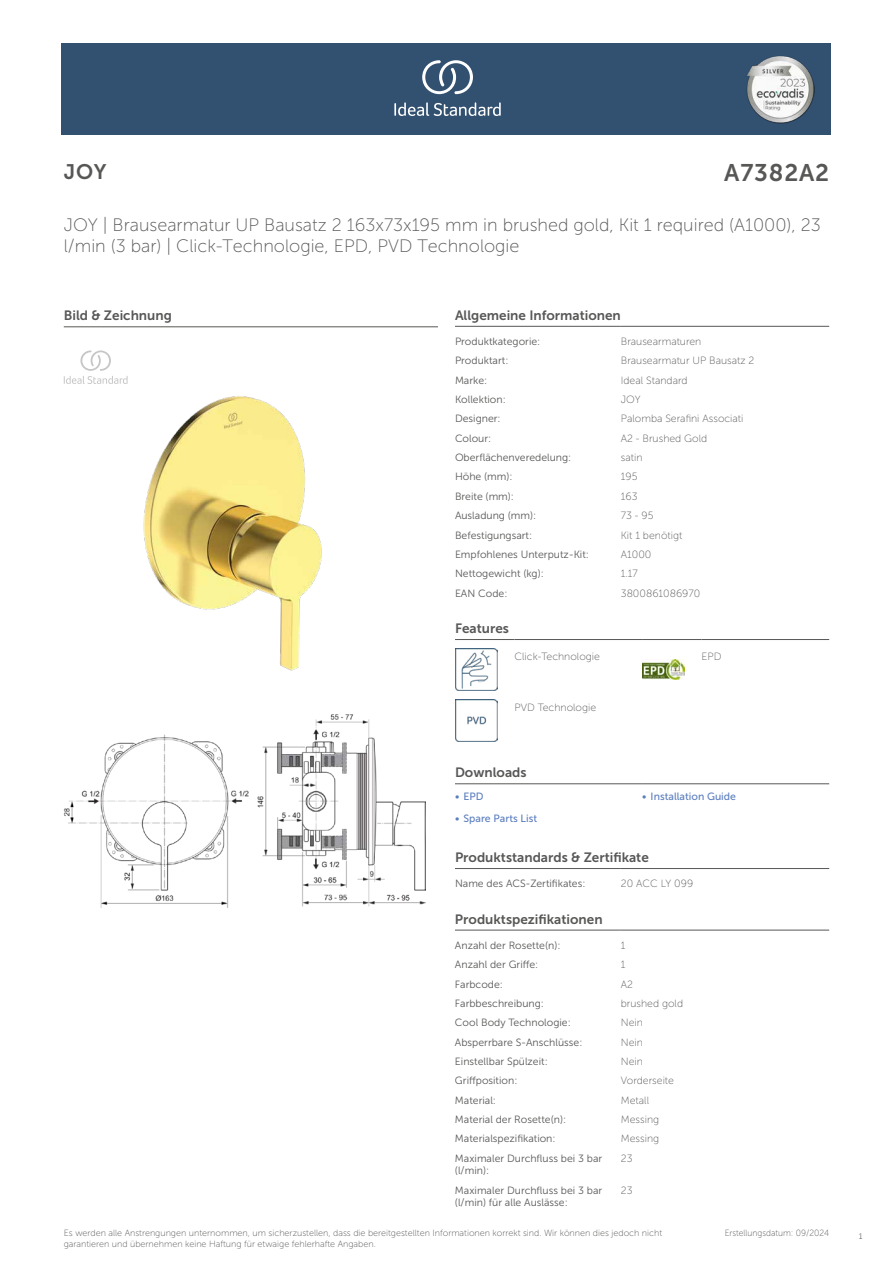
<style>
.page{position:relative;width:893px;height:1263px;background:#fff}
.page>*{position:absolute;margin:0;border:0;box-sizing:border-box;transform-origin:0 0}
.t1{font:24px "Museo Sans 700";letter-spacing:.035em;color:#575756}
.t2{font:21px "Museo Sans 700";color:#575756}
.t3{font:18px/21.6px "Museo Sans 100";color:#575756}
.t4{font:13.5px "Museo Sans 700";color:#575756}
.t5{font:10.5px/12.6px "Museo Sans 300";color:#575756}
.t6{font:10.5px "Museo Sans 100";color:#575756}
.t7{font:10.5px "Museo Sans 500";color:#5b7ebf}
.t8{font:9px/10.8px "Museo Sans 100";color:#575756}
.t9{font:9px "Museo Sans 100";color:#575756;scale:.95 1}
.t10{font:300 9px "Calibri";color:#575756;scale:.95 1}
</style>
<div class="page">
<div style="left:62px;top:43px;width:769px;height:91px;background:#325070"></div>
<hr style="left:455px;top:326px;width:166px;height:1px;background:#575756">
<hr style="left:621px;top:326px;width:208px;height:1px;background:#575756">
<hr style="left:455px;top:639px;width:59px;height:1px;background:#575756">
<hr style="left:514px;top:639px;width:128px;height:1px;background:#575756">
<hr style="left:642px;top:639px;width:60px;height:1px;background:#575756">
<hr style="left:702px;top:639px;width:127px;height:1px;background:#575756">
<img style="left:455px;top:648px;width:42px;height:43px">
<img style="left:642px;top:659px;width:43px;height:21px">
<img style="left:455px;top:699px;width:42px;height:43px">
<hr style="left:455px;top:783px;width:187px;height:1px;background:#575756">
<hr style="left:642px;top:783px;width:187px;height:1px;background:#575756">
<hr style="left:455px;top:868px;width:166px;height:1px;background:#575756">
<hr style="left:621px;top:868px;width:208px;height:1px;background:#575756">
<hr style="left:455px;top:930px;width:166px;height:1px;background:#575756">
<hr style="left:621px;top:930px;width:208px;height:1px;background:#575756">
<img style="left:64px;top:714px;width:361px;height:194px">
<hr style="left:64px;top:327px;width:374px;height:1px;background:#575756">
<svg style="left:64px;top:350px;width:64px;height:34px"></svg>
<img style="left:143px;top:396px;width:179px;height:274px">
<svg style="left:394px;top:102px;width:107px;height:14px"></svg>
<svg style="left:422px;top:60px;width:51px;height:34px"></svg>
<img style="left:746px;top:56px;width:68px;height:67px">
<h2 class="t2" style="left:64px;top:160px;width:44px">JOY</h2>
<h1 class="t1" style="left:724px;top:160px;width:106px">A7382A2</h1>
<h3 class="t3" style="left:64px;top:214px;width:759px">JOY | Brausearmatur UP Bausatz 2 163x73x195 mm in brushed gold, Kit 1 required (A1000), 23 l/min (3 bar) | Click-Technologie, EPD, PVD Technologie</h3>
<p class="t4" style="left:64px;top:308px;width:110px">Bild &amp; Zeichnung</p>
<p class="t4" style="left:455px;top:308px;width:167px">Allgemeine Informationen</p>
<p class="t5" style="left:455px;top:335px;width:87px">Produktkategorie:</p>
<p class="t6" style="left:621px;top:336px;width:82px">Brausearmaturen</p>
<p class="t5" style="left:455px;top:354px;width:55px">Produktart:</p>
<p class="t6" style="left:621px;top:355px;width:135px">Brausearmatur UP Bausatz 2</p>
<p class="t5" style="left:455px;top:374px;width:34px">Marke:</p>
<p class="t6" style="left:621px;top:374px;width:68px">Ideal Standard</p>
<p class="t5" style="left:455px;top:393px;width:52px">Kollektion:</p>
<p class="t6" style="left:621px;top:394px;width:21px">JOY</p>
<p class="t5" style="left:455px;top:413px;width:47px">Designer:</p>
<p class="t6" style="left:621px;top:413px;width:124px">Palomba Serafini Associati</p>
<p class="t5" style="left:455px;top:432px;width:38px">Colour:</p>
<p class="t6" style="left:621px;top:433px;width:88px">A2 - Brushed Gold</p>
<p class="t5" style="left:455px;top:451px;width:118px">Oberflächenveredelung:</p>
<p class="t6" style="left:621px;top:452px;width:23px">satin</p>
<p class="t5" style="left:455px;top:471px;width:59px">Höhe (mm):</p>
<p class="t6" style="left:621px;top:471px;width:18px">195</p>
<p class="t5" style="left:455px;top:490px;width:61px">Breite (mm):</p>
<p class="t6" style="left:621px;top:491px;width:18px">163</p>
<p class="t5" style="left:455px;top:509px;width:83px">Ausladung (mm):</p>
<p class="t6" style="left:621px;top:510px;width:34px">73 - 95</p>
<p class="t5" style="left:455px;top:529px;width:79px">Befestigungsart:</p>
<p class="t6" style="left:621px;top:529px;width:63px">Kit 1 benötigt</p>
<p class="t5" style="left:455px;top:548px;width:135px">Empfohlenes Unterputz-Kit:</p>
<p class="t6" style="left:621px;top:549px;width:32px">A1000</p>
<p class="t5" style="left:455px;top:567px;width:90px">Nettogewicht (kg):</p>
<p class="t6" style="left:621px;top:568px;width:19px">1.17</p>
<p class="t5" style="left:455px;top:587px;width:54px">EAN Code:</p>
<p class="t6" style="left:621px;top:587px;width:81px">3800861086970</p>
<p class="t4" style="left:455px;top:621px;width:55px">Features</p>
<p class="t6" style="left:514px;top:651px;width:87px">Click-Technologie</p>
<p class="t6" style="left:702px;top:651px;width:21px">EPD</p>
<p class="t6" style="left:514px;top:702px;width:83px">PVD Technologie</p>
<p class="t4" style="left:455px;top:765px;width:73px">Downloads</p>
<p class="t7" style="left:455px;top:791px;width:30px">• EPD</p>
<p class="t7" style="left:642px;top:791px;width:95px">• Installation Guide</p>
<p class="t7" style="left:455px;top:812px;width:84px">• Spare Parts List</p>
<p class="t4" style="left:455px;top:850px;width:195px">Produktstandards &amp; Zertifikate</p>
<p class="t5" style="left:455px;top:877px;width:132px">Name des ACS-Zertifikates:</p>
<p class="t6" style="left:621px;top:878px;width:74px">20 ACC LY 099</p>
<p class="t4" style="left:455px;top:911px;width:149px">Produktspezifikationen</p>
<p class="t5" style="left:455px;top:939px;width:107px">Anzahl der Rosette(n):</p>
<p class="t6" style="left:621px;top:939px;width:6px">1</p>
<p class="t5" style="left:455px;top:958px;width:85px">Anzahl der Griffe:</p>
<p class="t6" style="left:621px;top:959px;width:6px">1</p>
<p class="t5" style="left:455px;top:978px;width:49px">Farbcode:</p>
<p class="t6" style="left:621px;top:978px;width:14px">A2</p>
<p class="t5" style="left:455px;top:997px;width:90px">Farbbeschreibung:</p>
<p class="t6" style="left:621px;top:998px;width:64px">brushed gold</p>
<p class="t5" style="left:455px;top:1016px;width:117px">Cool Body Technologie:</p>
<p class="t6" style="left:621px;top:1017px;width:24px">Nein</p>
<p class="t5" style="left:455px;top:1036px;width:129px">Absperrbare S-Anschlüsse:</p>
<p class="t6" style="left:621px;top:1036px;width:24px">Nein</p>
<p class="t5" style="left:455px;top:1055px;width:94px">Einstellbar Spülzeit:</p>
<p class="t6" style="left:621px;top:1056px;width:24px">Nein</p>
<p class="t5" style="left:455px;top:1074px;width:64px">Griffposition:</p>
<p class="t6" style="left:621px;top:1075px;width:55px">Vorderseite</p>
<p class="t5" style="left:455px;top:1094px;width:43px">Material:</p>
<p class="t6" style="left:621px;top:1094px;width:30px">Metall</p>
<p class="t5" style="left:455px;top:1113px;width:113px">Material der Rosette(n):</p>
<p class="t6" style="left:621px;top:1114px;width:40px">Messing</p>
<p class="t5" style="left:455px;top:1132px;width:102px">Materialspezifikation:</p>
<p class="t6" style="left:621px;top:1133px;width:40px">Messing</p>
<p class="t5" style="left:455px;top:1152px;width:149px">Maximaler Durchfluss bei 3 bar (l/min):</p>
<p class="t6" style="left:621px;top:1152px;width:13px">23</p>
<p class="t5" style="left:455px;top:1184px;width:149px">Maximaler Durchfluss bei 3 bar (l/min) für alle Auslässe:</p>
<p class="t6" style="left:621px;top:1184px;width:13px">23</p>
<p class="t8" style="left:64px;top:1227px;width:600px">Es werden alle Anstrengungen unternommen, um sicherzustellen, dass die bereitgestellten Informationen korrekt sind. Wir können dies jedoch nicht garantieren und übernehmen keine Haftung für etwaige fehlerhafte Angaben.</p>
<p class="t9" style="left:725px;top:1228px;width:111px">Erstellungsdatum: 09/2024</p>
<p class="t10" style="left:858px;top:1230px;width:6px">1</p>
</div>
